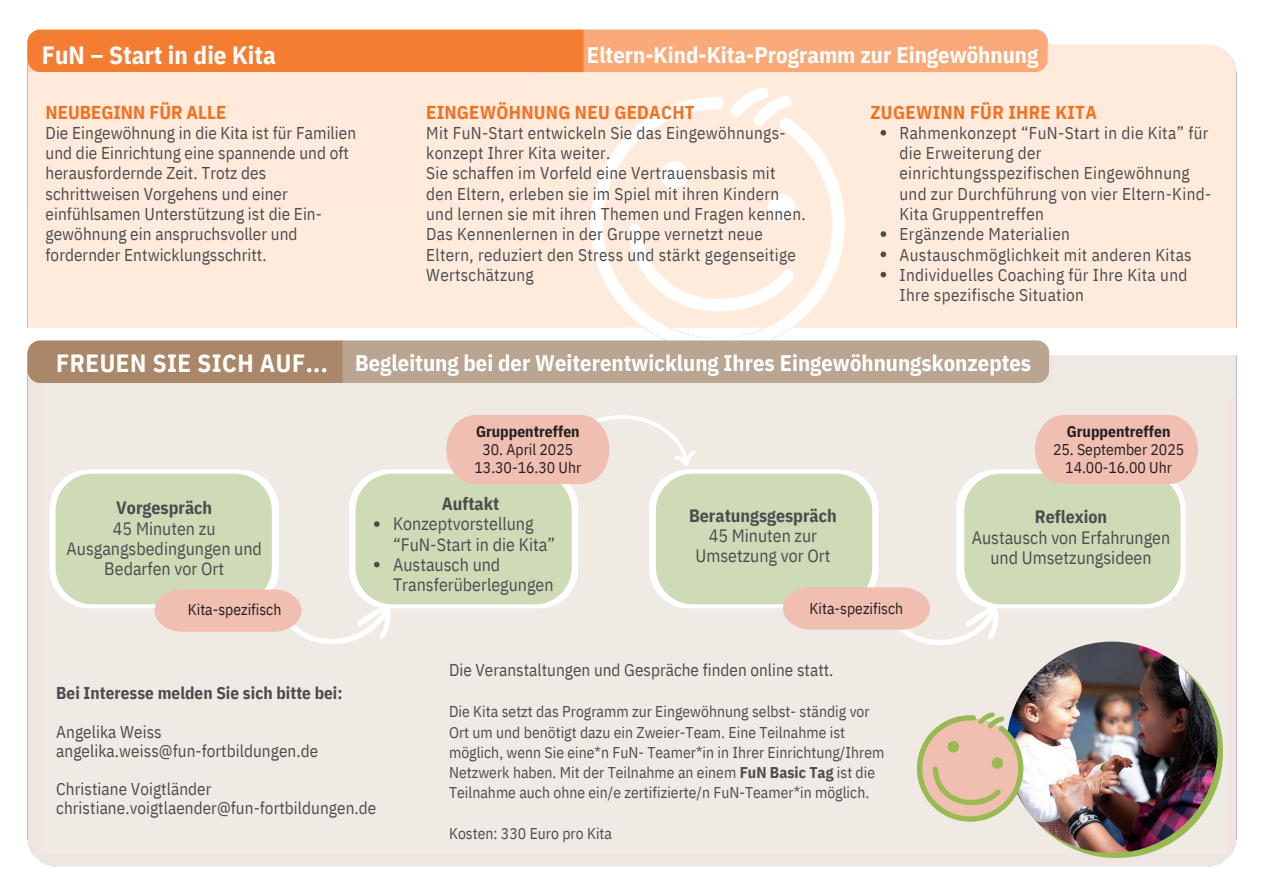
<style>
.page{position:relative;width:1263px;height:894px;background:#fff}
.page>*{position:absolute;margin:0;border:0;box-sizing:border-box;transform-origin:0 0}
.t1{font:700 24.9px "IBM Plex Sans Cond";letter-spacing:.015em;color:#fff}
.t2{font:700 22.5px "IBM Plex Sans Cond";color:#fff}
.t3{font:700 18.6px "IBM Plex Sans Cond";letter-spacing:.02em;color:#f37021}
.t4{font:17.85px/20.2px "IBM Plex Sans Cond";color:#4c4c4e;text-align:center}
.t5{font:700 17.85px "IBM Plex Sans Cond";color:#4c4c4e}
.t6{font:17.1px/20.2px "IBM Plex Sans Cond";letter-spacing:.02em;color:#4c4c4e}
.t7{font:17.1px "IBM Plex Sans Cond";color:#4c4c4e}
.t8{font:700 17.1px "IBM Plex Sans Cond";letter-spacing:.005em;color:#4c4c4e}
.t9{font:15.6px/20.2px "IBM Plex Sans Cond";color:#4c4c4e}
.t10{font:15.6px "IBM Plex Sans Cond";color:#231f20}
.t11{font:700 15.6px "IBM Plex Sans Cond";color:#231f20}
.s1{font-weight:700}
</style>
<div class="page">
<img style="left:27px;top:29px;width:1210px;height:838px">
<div style="left:1053px;top:356px;width:181px;height:38px;background:#f0eae4"></div>
<div style="left:28px;top:102px;width:505px;height:106px;background:#ffeadb"></div>
<div style="left:42px;top:384px;width:1184px;height:468px;background:#f0eae4"></div>
<img style="left:1011px;top:666px;width:211px;height:191px">
<img style="left:1006px;top:641px;width:212px;height:211px;border-radius:105px">
<svg style="left:917px;top:712px;width:107px;height:111px"></svg>
<div style="left:50px;top:469px;width:229px;height:139px;background:#fff;border-radius:39px"></div>
<div style="left:56px;top:473px;width:216px;height:131px;background:#cfdbb7;border-radius:37px"></div>
<div style="left:349px;top:469px;width:229px;height:139px;background:#fff;border-radius:39px"></div>
<div style="left:356px;top:473px;width:216px;height:131px;background:#cfdbb7;border-radius:37px"></div>
<div style="left:649px;top:469px;width:229px;height:139px;background:#fff;border-radius:39px"></div>
<div style="left:656px;top:473px;width:216px;height:131px;background:#cfdbb7;border-radius:37px"></div>
<svg style="left:783px;top:587px;width:216px;height:58px"></svg>
<div style="left:956px;top:469px;width:230px;height:139px;background:#fff;border-radius:39px"></div>
<div style="left:964px;top:473px;width:216px;height:131px;background:#cfdbb7;border-radius:37px"></div>
<svg style="left:1035px;top:415px;width:163px;height:69px;background:#f0c2b5"></svg>
<svg style="left:154px;top:588px;width:245px;height:56px"></svg>
<div style="left:28px;top:72px;width:505px;height:107px;background:#ffeadb"></div>
<svg style="left:880px;top:130px;width:6px;height:5px"></svg>
<svg style="left:880px;top:231px;width:6px;height:6px"></svg>
<svg style="left:880px;top:251px;width:6px;height:6px"></svg>
<svg style="left:880px;top:272px;width:6px;height:5px"></svg>
<svg style="left:374px;top:521px;width:6px;height:5px"></svg>
<svg style="left:374px;top:561px;width:6px;height:6px"></svg>
<svg style="left:446px;top:415px;width:249px;height:69px"></svg>
<h2 class="t1" style="left:42px;top:39px;width:236px">FuN – Start in die Kita</h2>
<h1 class="t3" style="left:46px;top:100px;width:182px">NEUBEGINN FÜR ALLE</h1>
<h1 class="t6" style="left:46px;top:122px;width:312px">Die Eingewöhnung in die Kita ist für Familien und die Einrichtung eine spannende und oft herausfordernde Zeit. Trotz des schrittweisen Vorgehens und einer einfühlsamen Unterstützung ist die Ein&shy;gewöhnung ein anspruchsvoller und fordernder Entwicklungsschritt.</h1>
<p class="t2" style="left:587px;top:40px;width:453px">Eltern-Kind-Kita-Programm zur Eingewöhnung</p>
<p class="t3" style="left:426px;top:100px;width:270px">EINGEWÖHNUNG NEU GEDACHT</p>
<p class="t6" style="left:426px;top:122px;width:381px">Mit FuN-Start entwickeln Sie das Eingewöhnungs&shy;konzept Ihrer Kita weiter.<br>Sie schaffen im Vorfeld eine Vertrauensbasis mit den Eltern, erleben sie im Spiel mit ihren Kindern und lernen sie mit ihren Themen und Fragen kennen.<br>Das Kennenlernen in der Gruppe vernetzt neue Eltern, reduziert den Stress und stärkt gegenseitige Wertschätzung</p>
<p class="t3" style="left:870px;top:100px;width:228px">ZUGEWINN FÜR IHRE KITA</p>
<p class="t6" style="left:899px;top:122px;width:313px">Rahmenkonzept “FuN-Start in die Kita” für die Erweiterung der einrichtungsspezifischen Eingewöhnung und zur Durchführung von vier Eltern-Kind-Kita Gruppentreffen</p>
<p class="t6" style="left:899px;top:224px;width:172px">Ergänzende Materialien</p>
<p class="t6" style="left:899px;top:244px;width:294px">Austauschmöglichkeit mit anderen Kitas</p>
<p class="t6" style="left:899px;top:264px;width:289px">Individuelles Coaching für Ihre Kita und<br>Ihre spezifische Situation</p>
<p class="t1" style="left:56px;top:346px;width:273px">FREUEN SIE SICH AUF...</p>
<p class="t2" style="left:355px;top:348px;width:677px">Begleitung bei der Weiterentwicklung Ihres Eingewöhnungskonzeptes</p>
<p class="t11" style="left:476px;top:421px;width:105px">Gruppentreffen</p>
<p class="t10" style="left:482px;top:439px;width:92px">30. April 2025</p>
<p class="t10" style="left:474px;top:457px;width:108px">13.30-16.30 Uhr</p>
<p class="t11" style="left:1067px;top:421px;width:105px">Gruppentreffen</p>
<p class="t10" style="left:1053px;top:439px;width:133px">25. September 2025</p>
<p class="t10" style="left:1065px;top:457px;width:108px">14.00-16.00 Uhr</p>
<h5 class="t4" style="left:67px;top:497px;width:197px"><span class="s1">Vorgespräch<br></span>45 Minuten zu<br>Ausgangsbedingungen und<br>Bedarfen vor Ort</h5>
<p class="t5" style="left:442px;top:491px;width:59px">Auftakt</p>
<p class="t4" style="left:393px;top:513px;width:164px;text-align:left">Konzeptvorstellung “FuN-Start in die Kita”</p>
<h4 class="t4" style="left:393px;top:553px;width:162px;text-align:left">Austausch und<br>Transferüberlegungen</h4>
<p class="t10" style="left:188px;top:599px;width:95px">Kita-spezifisch</p>
<p class="t4" style="left:689px;top:504px;width:149px"><span class="s1">Beratungsgespräch<br></span>45 Minuten zur<br>Umsetzung vor Ort</p>
<h3 class="t10" style="left:810px;top:598px;width:95px">Kita-spezifisch</h3>
<h2 class="t8" style="left:56px;top:681px;width:288px">Bei Interesse melden Sie sich bitte bei:</h2>
<h2 class="t6" style="left:56px;top:721px;width:263px;line-height:19.2px">Angelika Weiss angelika.weiss@fun-fortbildungen.de</h2>
<p class="t6" style="left:56px;top:778px;width:322px;line-height:19.2px">Christiane Voigtländer christiane.voigtlaender@fun-fortbildungen.de</p>
<p class="t7" style="left:449px;top:657px;width:386px">Die Veranstaltungen und Gespräche finden online statt.</p>
<h5 class="t9" style="left:449px;top:701px;width:437px">Die Kita setzt das Programm zur Eingewöhnung selbst- ständig vor Ort um und benötigt dazu ein Zweier-Team. Eine Teilnahme ist möglich, wenn Sie eine*n FuN- Teamer*in in Ihrer Einrichtung/Ihrem Netzwerk haben. Mit der Teilnahme an einem <span class="s1">FuN Basic Tag</span> ist die Teilnahme auch ohne ein/e zertifizierte/n FuN-Teamer*in möglich.</h5>
<h5 class="t9" style="left:449px;top:822px;width:165px">Kosten: 330 Euro pro Kita</h5>
<h5 class="t4" style="left:972px;top:506px;width:200px"><span class="s1">Reflexion<br></span>Austausch von Erfahrungen und Umsetzungsideen</h5>
</div>
